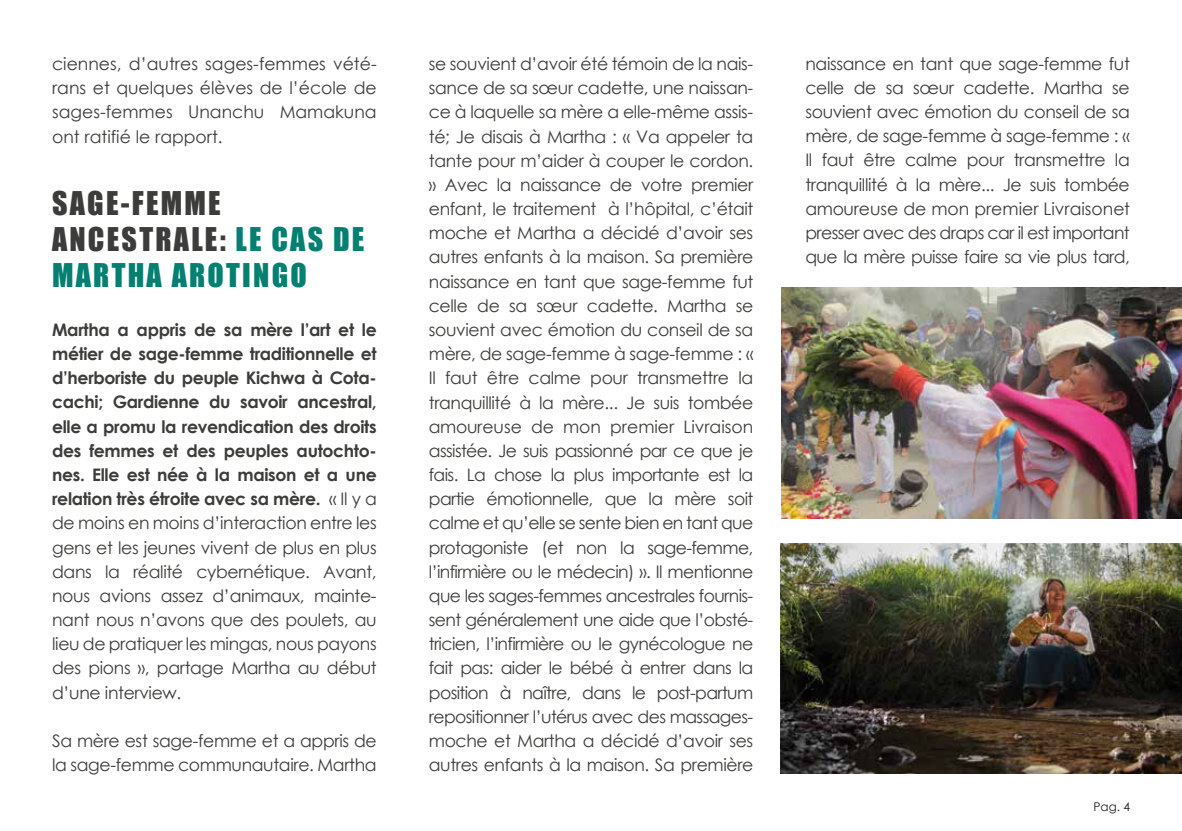
<style>
.page{position:relative;width:1182px;height:831px;background:#fff}
.page>*{position:absolute;margin:0;border:0;box-sizing:border-box;transform-origin:0 0}
.t1{font:30px/36px "Impact";letter-spacing:.075em;color:#3c3c3b}
.t2{font:17.25px/24.2px "Century Gothic";letter-spacing:-.02em;color:#3c3c3b;text-align:justify}
.t3{font:700 17.25px/24.2px "Century Gothic";letter-spacing:-.02em;color:#3c3c3b;text-align:justify}
.t4{font:12px "Century Gothic";color:#1d1d1b}
.s1{color:#038071}
.s2{font-weight:400}
</style>
<div class="page">
<img style="left:780px;top:543px;width:402px;height:230px">
<img style="left:781px;top:287px;width:401px;height:231px">
<p class="t2" style="left:429px;top:51px;width:326px">se souvient d’avoir été témoin de la nais&shy;sance de sa sœur cadette, une naissan&shy;ce à laquelle sa mère a elle-même assis&shy;té; Je disais à Martha : « Va appeler ta tante pour m’aider à couper le cordon. » Avec la naissance de votre premier enfant, le traitement à l’hôpital, c’était moche et Martha a décidé d’avoir ses autres enfants à la maison. Sa première naissance en tant que sage-femme fut celle de sa sœur cadette. Martha se souvient avec émotion du conseil de sa mère, de sage-femme à sage-femme : « Il faut être calme pour transmettre la tranquillité à la mère... Je suis tombée amoureuse de mon premier Livraison assistée. Je suis passionné par ce que je fais. La chose la plus importante est la partie émotionnelle, que la mère soit calme et qu’elle se sente bien en tant que protagoniste (et non la sage-femme, l’infirmière ou le médecin) ». Il mentionne que les sages-femmes ancestrales fournis&shy;sent généralement une aide que l’obsté&shy;tricien, l’infirmière ou le gynécologue ne fait pas: aider le bébé à entrer dans la position à naître, dans le post-partum repositionner l’utérus avec des massages&shy;moche et Martha a décidé d’avoir ses autres enfants à la maison. Sa première</p>
<p class="t2" style="left:52px;top:51px;width:326px">ciennes, d’autres sages-femmes vété&shy;rans et quelques élèves de l’école de sages-femmes Unanchu Mamakuna ont ratifié le rapport.</p>
<p class="t2" style="left:805px;top:51px;width:326px">naissance en tant que sage-femme fut celle de sa sœur cadette. Martha se souvient avec émotion du conseil de sa mère, de sage-femme à sage-femme : « Il faut être calme pour transmettre la tranquillité à la mère... Je suis tombée amoureuse de mon premier Livraisonet presser avec des draps car il est important que la mère puisse faire sa vie plus tard,</p>
<h1 class="t1" style="left:52px;top:184px;width:314px">SAGE-FEMME<br>ANCESTRALE: <span class="s1">LE CAS DE<br>MARTHA AROTINGO</span></h1>
<p class="t3" style="left:52px;top:316px;width:326px">Martha a appris de sa mère l’art et le métier de sage-femme traditionnelle et d’herboriste du peuple Kichwa à Cota&shy;cachi; Gardienne du savoir ancestral, elle a promu la revendication des droits des femmes et des peuples autochto&shy;nes. Elle est née à la maison et a une relation très étroite avec sa mère. <span class="s2">« Il y a de moins en moins d’interaction entre les gens et les jeunes vivent de plus en plus dans la réalité cybernétique. Avant, nous avions assez d’animaux, mainte&shy;nant nous n’avons que des poulets, au lieu de pratiquer les mingas, nous payons des pions », partage Martha au début d’une interview.</span></p>
<p class="t2" style="left:52px;top:727px;width:326px">Sa mère est sage-femme et a appris de la sage-femme communautaire. Martha</p>
<p class="t4" style="left:1093px;top:797px;width:38px">Pag. 4</p>
</div>
